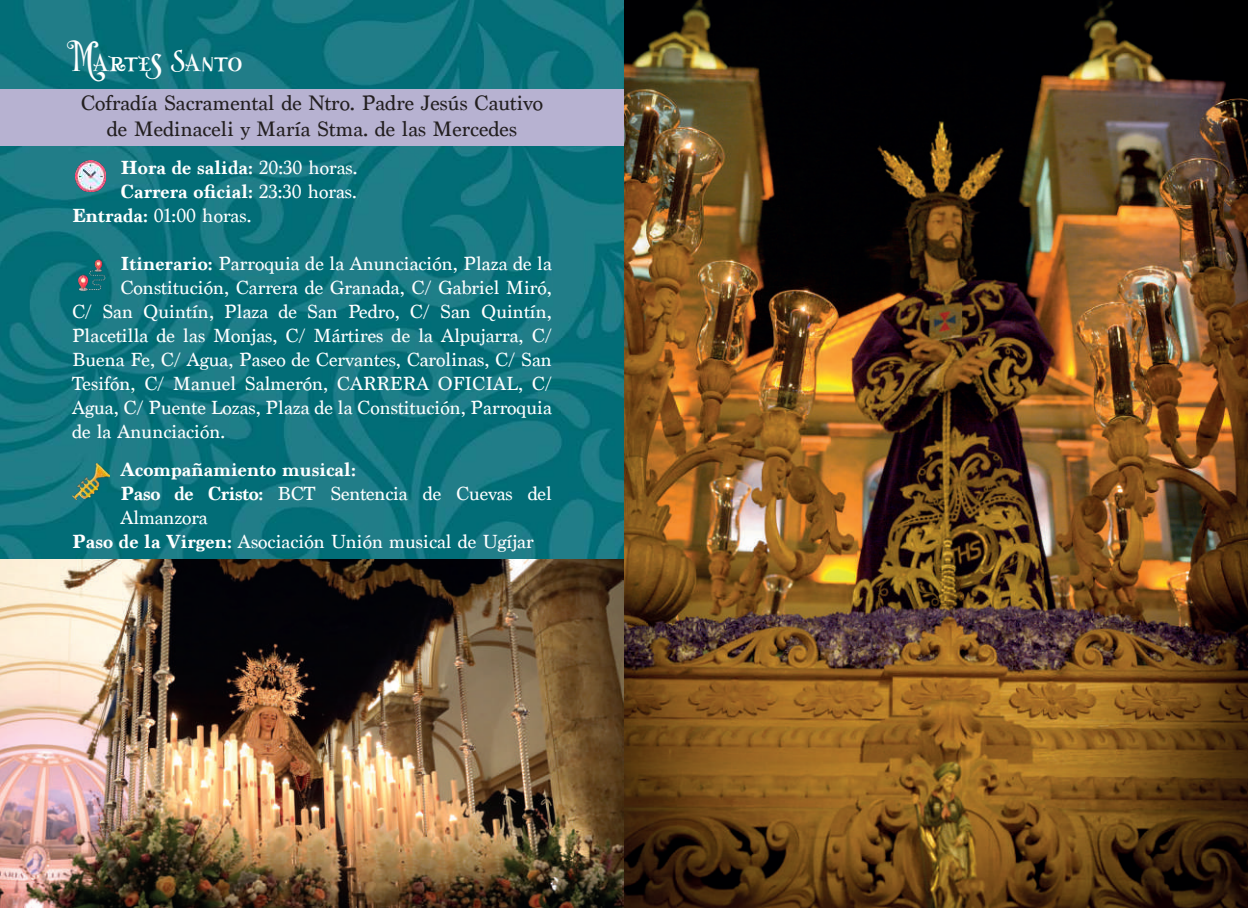
<style>
.page{position:relative;width:1248px;height:908px;background:#fff}
.page>*{position:absolute;margin:0;border:0;box-sizing:border-box;transform-origin:0 0}
.t1{font:34px "Misteri Caps";color:#fff}
.t2{font:22px/26.4px "Marion";color:#231f20;text-align:center}
.t3{font:20px "Marion";color:#fff}
.t4{font:700 20px "Marion";color:#fff}
.s1{font-weight:400}
.s2{font-weight:700}
</style>
<div class="page">
<img style="left:0;top:0;width:624px;height:559px">
<div style="left:0;top:89px;width:624px;height:57px;background:#b7b2d1"></div>
<img style="left:74px;top:257px;width:34px;height:36px">
<img style="left:76px;top:161px;width:30px;height:31px">
<img style="left:72px;top:463px;width:37px;height:36px">
<img style="left:0;top:559px;width:624px;height:348px">
<img style="left:624px;top:0;width:623px;height:907px">
<h1 class="t1" style="left:72px;top:40px;width:172px">Martes Santo</h1>
<p class="t2" style="left:81px;top:90px;width:464px">Cofradía Sacramental de Ntro. Padre Jesús Cautivo de Medinaceli y María Stma. de las Mercedes</p>
<p class="t4" style="left:120px;top:155px;width:238px">Hora de salida: <span class="s1">20:30 horas.</span></p>
<p class="t4" style="left:120px;top:179px;width:238px">Carrera oficial: <span class="s1">23:30 horas.</span></p>
<p class="t3" style="left:72px;top:203px;width:181px"><span class="s2">Entrada:</span> 01:00 horas.</p>
<p class="t3" style="left:120px;top:251px;width:433px"><span class="s2">Itinerario:</span> Parroquia de la Anunciación, Plaza de la</p>
<p class="t3" style="left:120px;top:275px;width:433px">Constitución, Carrera de Granada, C/ Gabriel Miró,</p>
<p class="t3" style="left:72px;top:299px;width:481px">C/ San Quintín, Plaza de San Pedro, C/ San Quintín,</p>
<p class="t3" style="left:72px;top:323px;width:481px">Placetilla de las Monjas, C/ Mártires de la Alpujarra, C/</p>
<p class="t3" style="left:72px;top:347px;width:481px">Buena Fe, C/ Agua, Paseo de Cervantes, Carolinas, C/ San</p>
<p class="t3" style="left:72px;top:371px;width:481px">Tesifón, C/ Manuel Salmerón, CARRERA OFICIAL, C/</p>
<p class="t3" style="left:72px;top:395px;width:481px">Agua, C/ Puente Lozas, Plaza de la Constitución, Parroquia</p>
<p class="t3" style="left:72px;top:419px;width:155px">de la Anunciación.</p>
<p class="t4" style="left:120px;top:457px;width:237px">Acompañamiento musical:</p>
<p class="t3" style="left:120px;top:481px;width:433px"><span class="s2">Paso de Cristo:</span> BCT Sentencia de Cuevas del</p>
<p class="t3" style="left:120px;top:505px;width:89px">Almanzora</p>
<p class="t3" style="left:72px;top:529px;width:463px"><span class="s2">Paso de la Virgen:</span> Asociación Unión musical de Ugíjar</p>
</div>
